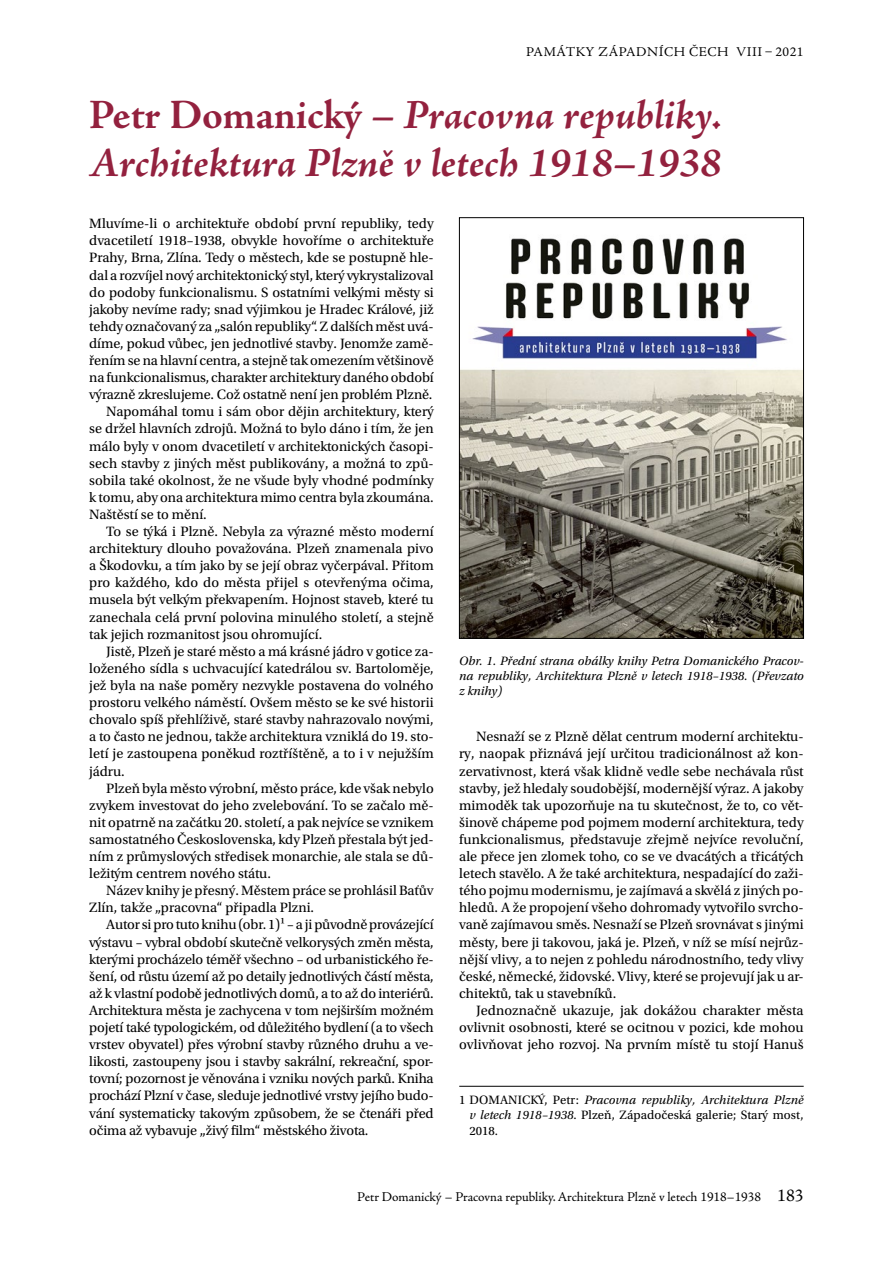
<style>
.page{position:relative;width:893px;height:1263px;background:#fff}
.page>*{position:absolute;margin:0;border:0;box-sizing:border-box;transform-origin:0 0}
.t1{font:italic 700 42px/48.3px "Adobe Jenson Pro";color:#93213e}
.t2{font:14.25px/17.1px "Utopia Std";letter-spacing:-.005em;color:#000;text-align:justify}
.t3{font:13.5px "Adobe Jenson Pro";color:#000}
.t4{font:13.5px "Adobe Jenson Pro";letter-spacing:.045em;color:#000}
.t5{font:italic 12.75px/15.3px "Utopia Std";letter-spacing:.005em;color:#000;text-align:justify}
.t6{font:12.75px/15.3px "Utopia Std";letter-spacing:.005em;color:#000;text-align:justify}
.s1{font-style:normal}
.s2{font-style:italic}
.s3{font-size:18px}
</style>
<div class="page">
<hr style="left:459px;top:1086px;width:345px;height:1px;background:#000">
<img style="left:461px;top:238px;width:341px;height:398px">
<div style="left:459px;top:217px;width:345px;height:421px;border:1px solid #000"></div>
<p class="t4" style="left:526px;top:45px;width:279px">PAMÁTKY ZÁPADNÍCH ČECH VIII – 2021</p>
<h1 class="t1" style="left:89px;top:94px;width:634px"><span class="s1">Petr Domanický –</span> Pracovna republiky.<br>Architektura Plzně v letech 1918–1938</h1>
<p class="t2" style="left:89px;top:215px;width:346px">Mluvíme-li o architektuře období první republiky, tedy</p>
<p class="t2" style="left:89px;top:232px;width:346px">dvacetiletí 1918–1938, obvykle hovoříme o architektuře</p>
<p class="t2" style="left:89px;top:250px;width:346px">Prahy, Brna, Zlína. Tedy o městech, kde se postupně hle-</p>
<p class="t2" style="left:89px;top:267px;width:346px">dal a rozvíjel nový architektonický styl, který vykrystalizoval</p>
<p class="t2" style="left:89px;top:284px;width:346px">do podoby funkcionalismu. S ostatními velkými městy si</p>
<p class="t2" style="left:89px;top:301px;width:346px">jakoby nevíme rady; snad výjimkou je Hradec Králové, již</p>
<p class="t2" style="left:89px;top:318px;width:346px">tehdy označovaný za „salón republiky“. Z dalších měst uvá-</p>
<p class="t2" style="left:89px;top:335px;width:346px">díme, pokud vůbec, jen jednotlivé stavby. Jenomže zamě-</p>
<p class="t2" style="left:89px;top:352px;width:346px">řením se na hlavní centra, a stejně tak omezením většinově</p>
<p class="t2" style="left:89px;top:369px;width:346px">na funkcionalismus, charakter architektury daného období</p>
<p class="t2" style="left:89px;top:386px;width:345px">výrazně zkreslujeme. Což ostatně není jen problém Plzně.</p>
<p class="t2" style="left:106px;top:403px;width:329px">Napomáhal tomu i sám obor dějin architektury, který</p>
<p class="t2" style="left:89px;top:421px;width:346px">se držel hlavních zdrojů. Možná to bylo dáno i tím, že jen</p>
<p class="t2" style="left:89px;top:438px;width:346px">málo byly v onom dvacetiletí v architektonických časopi-</p>
<p class="t2" style="left:89px;top:455px;width:346px">sech stavby z jiných měst publikovány, a možná to způ-</p>
<p class="t2" style="left:89px;top:472px;width:346px">sobila také okolnost, že ne všude byly vhodné podmínky</p>
<p class="t2" style="left:89px;top:489px;width:346px">k tomu, aby ona architektura mimo centra byla zkoumána.</p>
<p class="t2" style="left:89px;top:506px;width:119px">Naštěstí se to mění.</p>
<p class="t2" style="left:106px;top:523px;width:329px">To se týká i Plzně. Nebyla za výrazné město moderní</p>
<p class="t2" style="left:89px;top:540px;width:346px">architektury dlouho považována. Plzeň znamenala pivo</p>
<p class="t2" style="left:89px;top:557px;width:346px">a Škodovku, a tím jako by se její obraz vyčerpával. Přitom</p>
<p class="t2" style="left:89px;top:574px;width:346px">pro každého, kdo do města přijel s otevřenýma očima,</p>
<p class="t2" style="left:89px;top:592px;width:346px">musela být velkým překvapením. Hojnost staveb, které tu</p>
<p class="t2" style="left:89px;top:609px;width:346px">zanechala celá první polovina minulého století, a stejně</p>
<p class="t2" style="left:89px;top:626px;width:235px">tak jejich rozmanitost jsou ohromující.</p>
<p class="t2" style="left:106px;top:643px;width:329px">Jistě, Plzeň je staré město a má krásné jádro v gotice za-</p>
<p class="t2" style="left:89px;top:660px;width:346px">loženého sídla s uchvacující katedrálou sv. Bartoloměje,</p>
<p class="t2" style="left:89px;top:677px;width:346px">jež byla na naše poměry nezvykle postavena do volného</p>
<p class="t2" style="left:89px;top:694px;width:346px">prostoru velkého náměstí. Ovšem město se ke své historii</p>
<p class="t2" style="left:89px;top:711px;width:346px">chovalo spíš přehlíživě, staré stavby nahrazovalo novými,</p>
<p class="t2" style="left:89px;top:728px;width:346px">a to často ne jednou, takže architektura vzniklá do 19. sto-</p>
<p class="t2" style="left:89px;top:745px;width:346px">letí je zastoupena poněkud roztříštěně, a to i v nejužším</p>
<p class="t2" style="left:89px;top:763px;width:37px">jádru.</p>
<p class="t2" style="left:106px;top:780px;width:329px">Plzeň byla město výrobní, město práce, kde však nebylo</p>
<p class="t2" style="left:89px;top:797px;width:346px">zvykem investovat do jeho zvelebování. To se začalo mě-</p>
<p class="t2" style="left:89px;top:814px;width:346px">nit opatrně na začátku 20. století, a pak nejvíce se vznikem</p>
<p class="t2" style="left:89px;top:831px;width:346px">samostatného Československa, kdy Plzeň přestala být jed-</p>
<p class="t2" style="left:89px;top:848px;width:346px">ním z průmyslových středisek monarchie, ale stala se dů-</p>
<p class="t2" style="left:89px;top:865px;width:183px">ležitým centrem nového státu.</p>
<p class="t2" style="left:106px;top:882px;width:329px">Název knihy je přesný. Městem práce se prohlásil Baťův</p>
<p class="t2" style="left:89px;top:899px;width:226px">Zlín, takže „pracovna“ připadla Plzni.</p>
<p class="t2" style="left:106px;top:916px;width:329px">Autor si pro tuto knihu (obr. 1)1 – a ji původně provázející</p>
<p class="t2" style="left:89px;top:934px;width:346px">výstavu – vybral období skutečně velkorysých změn města,</p>
<p class="t2" style="left:89px;top:951px;width:346px">kterými procházelo téměř všechno – od urbanistického ře-</p>
<p class="t2" style="left:89px;top:968px;width:346px">šení, od růstu území až po detaily jednotlivých částí města,</p>
<p class="t2" style="left:89px;top:985px;width:346px">až k vlastní podobě jednotlivých domů, a to až do interiérů.</p>
<p class="t2" style="left:89px;top:1002px;width:346px">Architektura města je zachycena v tom nejširším možném</p>
<p class="t2" style="left:89px;top:1019px;width:346px">pojetí také typologickém, od důležitého bydlení (a to všech</p>
<p class="t2" style="left:89px;top:1036px;width:346px">vrstev obyvatel) přes výrobní stavby různého druhu a ve-</p>
<p class="t2" style="left:89px;top:1053px;width:346px">likosti, zastoupeny jsou i stavby sakrální, rekreační, spor-</p>
<p class="t2" style="left:89px;top:1070px;width:346px">tovní; pozornost je věnována i vzniku nových parků. Kniha</p>
<p class="t2" style="left:89px;top:1087px;width:346px">prochází Plzní v čase, sleduje jednotlivé vrstvy jejího budo-</p>
<p class="t2" style="left:89px;top:1105px;width:346px">vání systematicky takovým způsobem, že se čtenáři před</p>
<p class="t2" style="left:89px;top:1122px;width:281px">očima až vybavuje „živý film“ městského života.</p>
<p class="t5" style="left:459px;top:653px;width:346px">Obr. 1. Přední strana obálky knihy Petra Domanického Pracov&shy;na republiky, Architektura Plzně v letech 1918–1938. (Převzato z knihy)</p>
<p class="t2" style="left:459px;top:728px;width:346px;text-indent:17px">Nesnaží se z Plzně dělat centrum moderní architektu&shy;ry, naopak přiznává její určitou tradicionálnost až kon&shy;zervativnost, která však klidně vedle sebe nechávala růst stavby, jež hledaly soudobější, modernější výraz. A jakoby mimoděk tak upozorňuje na tu skutečnost, že to, co vět&shy;šinově chápeme pod pojmem moderní architektura, tedy funkcionalismus, představuje zřejmě nejvíce revoluční, ale přece jen zlomek toho, co se ve dvacátých a třicátých letech stavělo. A že také architektura, nespadající do zaži&shy;tého pojmu modernismu, je zajímavá a skvělá z jiných po&shy;hledů. A že propojení všeho dohromady vytvořilo svrcho&shy;vaně zajímavou směs. Nesnaží se Plzeň srovnávat s jinými městy, bere ji takovou, jaká je. Plzeň, v níž se mísí nejrůz&shy;nější vlivy, a to nejen z pohledu národnostního, tedy vlivy české, německé, židovské. Vlivy, které se projevují jak u ar&shy;chitektů, tak u stavebníků.</p>
<p class="t2" style="left:459px;top:1002px;width:346px;text-indent:17px">Jednoznačně ukazuje, jak dokážou charakter města ovlivnit osobnosti, které se ocitnou v pozici, kde mohou ovlivňovat jeho rozvoj. Na prvním místě tu stojí Hanuš</p>
<p class="t6" style="left:469px;top:1092px;width:336px;text-indent:-10px">1 DOMANICKÝ, Petr: <span class="s2">Pracovna republiky, Architektura Plzně v letech 1918–1938</span>. Plzeň, Západočeská galerie; Starý most, 2018.</p>
<p class="t3" style="left:357px;top:1189px;width:448px">Petr Domanický – Pracovna republiky. Architektura Plzně v letech 1918–1938 <span class="s3">183</span></p>
</div>
